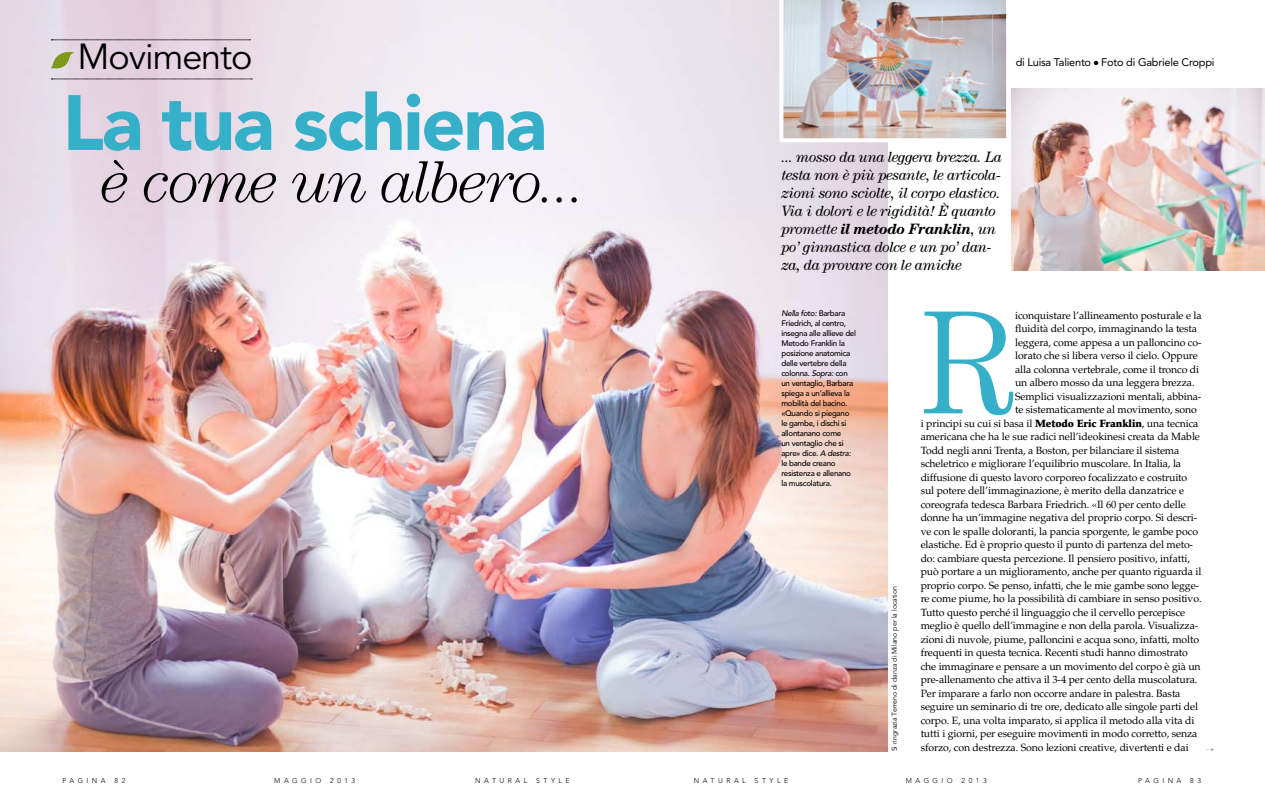
<style>
.page{position:relative;width:1265px;height:808px;background:#fff}
.page>*{position:absolute;margin:0;border:0;box-sizing:border-box;transform-origin:0 0}
.t1{font:300 147.9px "Century Std";color:#36b0c8}
.t2{font:900 77.4px "Avenir LT Std";letter-spacing:-.03em;color:#36b0c8}
.t3{font:italic 300 60px "Century Std";letter-spacing:-.03em;color:#000}
.t4{font:36px "Avenir LT Std";letter-spacing:-.03em;color:#000}
.t5{font:italic 15px/18px "Century Std";letter-spacing:-.03em;color:#000}
.t6{font:11px "Avenir LT Std";letter-spacing:-.02em;color:#000}
.t7{font:10.5px "Palatino LT Std";letter-spacing:-.01em;color:#000}
.t8{font:500 8px/10px "Avenir LT Std";letter-spacing:-.035em;color:#000}
.t9{font:300 7px "Avenir LT Std";letter-spacing:.5em;color:#000}
.t10{font:7px "Avenir LT Std";color:#000}
.s1{font-weight:700}
.s2{font-style:italic}
.s3{font-weight:900}
</style>
<div class="page">
<img style="left:0;top:0;width:887px;height:751px">
<svg style="left:51px;top:79px;width:201px;height:1px"></svg>
<svg style="left:51px;top:40px;width:199px;height:1px"></svg>
<img style="left:779px;top:0;width:228px;height:142px">
<img style="left:1011px;top:88px;width:253px;height:182px">
<svg style="left:51px;top:51px;width:23px;height:18px"></svg>
<h3 class="t4" style="left:78px;top:36px;width:176px">Movimento</h3>
<p class="t6" style="left:1015px;top:56px;width:200px">di Luisa Taliento ● Foto di Gabriele Croppi</p>
<h2 class="t2" style="left:62px;top:76px;width:486px">La tua schiena</h2>
<h3 class="t3" style="left:101px;top:147px;width:488px">è come un albero...</h3>
<p class="t5" style="left:781px;top:148px;width:222px">... mosso da una leggera brezza. La testa non è più pesante, le articola&shy;zioni sono sciolte, il corpo elastico.<br>Via i dolori e le rigidità! È quanto promette <span class="s1">il metodo Franklin</span>, un po’ ginnastica dolce e un po’ dan&shy;za, da provare con le amiche</p>
<p class="t8" style="left:781px;top:308px;width:76px"><span class="s2">Nella foto:</span> Barbara<br>Friedrich, al centro, insegna alle allieve del<br>Metodo Franklin la posizione anatomica delle vertebre della colonna. <span class="s2">Sopra:</span> con un ventaglio, Barbara spiega a un’allieva la mobilità del bacino. «Quando si piegano le gambe, i dischi si allontanano come<br>un ventaglio che si apre» dice. <span class="s2">A destra: </span>le bande creano resistenza e allenano la muscolatura.</p>
<h1 class="t1" style="left:920px;top:278px;width:97px">R</h1>
<p class="t7" style="left:1014px;top:309px;width:188px">iconquistare l’allineamento posturale e la</p>
<p class="t7" style="left:1014px;top:323px;width:184px">fluidità del corpo, immaginando la testa</p>
<p class="t7" style="left:1014px;top:336px;width:188px">leggera, come appesa a un palloncino co-</p>
<p class="t7" style="left:1014px;top:350px;width:184px">lorato che si libera verso il cielo. Oppure</p>
<p class="t7" style="left:1014px;top:363px;width:186px">alla colonna vertebrale, come il tronco di</p>
<p class="t7" style="left:1014px;top:377px;width:181px">un albero mosso da una leggera brezza.</p>
<p class="t7" style="left:1014px;top:390px;width:188px">Semplici visualizzazioni mentali, abbina-</p>
<p class="t7" style="left:1014px;top:404px;width:183px">te sistematicamente al movimento, sono</p>
<p class="t7" style="left:920px;top:417px;width:279px">i principi su cui si basa il <span class="s3">Metodo Eric Franklin</span>, una tecnica</p>
<p class="t7" style="left:920px;top:431px;width:281px">americana che ha le sue radici nell’ideokinesi creata da Mable</p>
<p class="t7" style="left:920px;top:444px;width:260px">Todd negli anni Trenta, a Boston, per bilanciare il sistema</p>
<p class="t7" style="left:920px;top:458px;width:262px">scheletrico e migliorare l’equilibrio muscolare. In Italia, la</p>
<p class="t7" style="left:920px;top:471px;width:268px">diffusione di questo lavoro corporeo focalizzato e costruito</p>
<p class="t7" style="left:920px;top:485px;width:265px">sul potere dell’immaginazione, è merito della danzatrice e</p>
<p class="t7" style="left:920px;top:498px;width:266px">coreografa tedesca Barbara Friedrich. «Il 60 per cento delle</p>
<p class="t7" style="left:920px;top:512px;width:278px">donne ha un’immagine negativa del proprio corpo. Si descri-</p>
<p class="t7" style="left:920px;top:525px;width:279px">ve con le spalle doloranti, la pancia sporgente, le gambe poco</p>
<p class="t7" style="left:920px;top:539px;width:274px">elastiche. Ed è proprio questo il punto di partenza del meto-</p>
<p class="t7" style="left:920px;top:552px;width:271px">do: cambiare questa percezione. Il pensiero positivo, infatti,</p>
<p class="t7" style="left:920px;top:566px;width:282px">può portare a un miglioramento, anche per quanto riguarda il</p>
<p class="t7" style="left:920px;top:579px;width:280px">proprio corpo. Se penso, infatti, che le mie gambe sono legge-</p>
<p class="t7" style="left:920px;top:593px;width:282px">re come piume, ho la possibilità di cambiare in senso positivo.</p>
<p class="t7" style="left:920px;top:606px;width:266px">Tutto questo perché il linguaggio che il cervello percepisce</p>
<p class="t7" style="left:920px;top:620px;width:279px">meglio è quello dell’immagine e non della parola. Visualizza-</p>
<p class="t7" style="left:920px;top:633px;width:280px">zioni di nuvole, piume, palloncini e acqua sono, infatti, molto</p>
<p class="t7" style="left:920px;top:647px;width:269px">frequenti in questa tecnica. Recenti studi hanno dimostrato</p>
<p class="t7" style="left:920px;top:660px;width:281px">che immaginare e pensare a un movimento del corpo è già un</p>
<p class="t7" style="left:920px;top:674px;width:278px">pre-allenamento che attiva il 3-4 per cento della muscolatura.</p>
<p class="t7" style="left:920px;top:687px;width:261px">Per imparare a farlo non occorre andare in palestra. Basta</p>
<p class="t7" style="left:920px;top:701px;width:279px">seguire un seminario di tre ore, dedicato alle singole parti del</p>
<p class="t7" style="left:920px;top:714px;width:275px">corpo. E, una volta imparato, si applica il metodo alla vita di</p>
<p class="t7" style="left:920px;top:728px;width:278px">tutti i giorni, per eseguire movimenti in modo corretto, senza</p>
<p class="t7" style="left:920px;top:741px;width:269px">sforzo, con destrezza. Sono lezioni creative, divertenti e dai</p>
<p class="t10" style="left:890px;top:751px;width:167px;rotate:-90deg">Si ringrazia Terreno di danza di Milano per la location</p>
<p class="t9" style="left:62px;top:776px;width:45px">PAGINA</p>
<p class="t9" style="left:114px;top:776px;width:12px">8 2</p>
<p class="t9" style="left:274px;top:776px;width:49px">MAGGIO</p>
<p class="t9" style="left:330px;top:776px;width:27px">2013</p>
<p class="t9" style="left:475px;top:776px;width:54px">NATURAL</p>
<p class="t9" style="left:536px;top:776px;width:35px">STYLE</p>
<p class="t9" style="left:693px;top:777px;width:54px">NATURAL</p>
<p class="t9" style="left:754px;top:777px;width:35px">STYLE</p>
<p class="t9" style="left:905px;top:777px;width:49px">MAGGIO</p>
<p class="t9" style="left:961px;top:777px;width:27px">2013</p>
<p class="t9" style="left:1137px;top:777px;width:45px">PAGINA</p>
<p class="t9" style="left:1190px;top:777px;width:12px">8 3</p>
</div>
